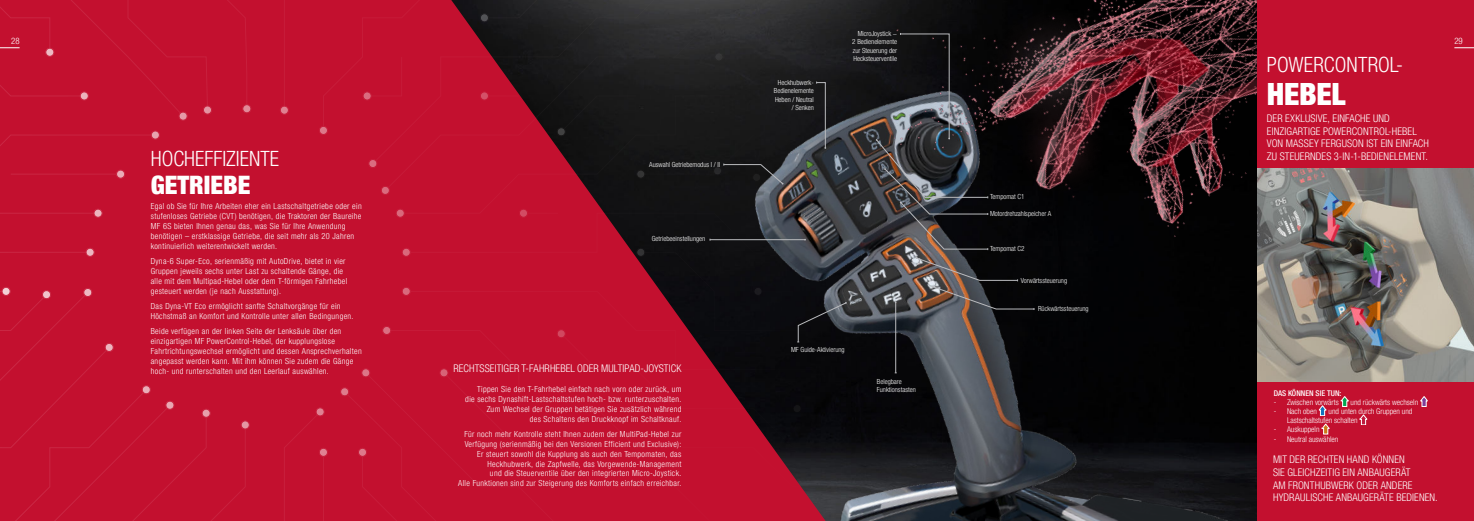
<style>
.page{position:relative;width:1474px;height:521px;background:#fff}
.page>*{position:absolute;margin:0;border:0;box-sizing:border-box;transform-origin:0 0}
.t1{font:900 condensed 30.62px "Helvetica Neue LTW1 G";letter-spacing:-.01em;color:#fff}
.t2{font:900 condensed 25.38px "Helvetica Neue LTW1 G";color:#fff}
.t3{font:300 condensed 21px "Helvetica Neue LTW1 G";color:#fff}
.t4{font:300 condensed 10.5px/12.6px "Helvetica Neue LTW1 G";letter-spacing:.01em;color:#fff}
.t5{font:300 condensed 8.75px "Helvetica Neue LTW1 G";color:#fff}
.t6{font:300 condensed 8.31px/10px "Helvetica Neue LTW1 G";letter-spacing:.04em;color:#fff}
.t7{font:300 condensed 7.88px/9.2px "Helvetica Neue LTW1 G";color:#fff}
.t8{font:500 condensed 7.88px "Helvetica Neue LTW1 G";color:#fff}
.t9{font:300 condensed 7px/8.4px "Helvetica Neue LTW1 G";color:#fff;text-align:justify}
</style>
<div class="page">
<div style="left:0;top:0;width:280px;height:521px;background:#c3102f"></div>
<div style="left:0;top:248px;width:250px;height:273px;background:#c3102f"></div>
<img style="left:846px;top:402px;width:411px;height:119px">
<img style="left:846px;top:0;width:411px;height:402px">
<div style="left:1257px;top:0;width:216px;height:521px;background:#c3102f"></div>
<img style="left:1257px;top:169px;width:216px;height:212px">
<hr style="left:895px;top:302px;width:1px;height:71px;background:#babbbe">
<img style="left:915px;top:257px;width:119px;height:53px">
<svg style="left:875px;top:33px;width:113px;height:217px;background:#343437"></svg>
<svg style="left:280px;top:0;width:566px;height:521px;background:#86152a"></svg>
<svg style="left:1341px;top:396px;width:8px;height:11px"></svg>
<svg style="left:1420px;top:396px;width:7px;height:11px"></svg>
<svg style="left:1318px;top:405px;width:7px;height:11px"></svg>
<svg style="left:1359px;top:415px;width:7px;height:10px"></svg>
<svg style="left:1322px;top:424px;width:6px;height:10px"></svg>
<div style="left:0;top:0;width:251px;height:218px;background:#c3102f"></div>
<svg style="left:1454px;top:48px;width:19px;height:1px"></svg>
<p class="t9" style="left:852px;top:29px;width:46px;text-indent:5px">MicroJoystick − 2 Bedienelemente zur Steuerung der Hecksteuerventile</p>
<p class="t5" style="left:11px;top:36px;width:10px">28</p>
<p class="t5" style="left:1454px;top:36px;width:10px">29</p>
<h3 class="t3" style="left:1266px;top:53px;width:138px">POWERCONTROL-</h3>
<h1 class="t1" style="left:1266px;top:82px;width:80px">HEBEL</h1>
<p class="t4" style="left:1266px;top:112px;width:163px">DER EXKLUSIVE, EINFACHE UND EINZIGARTIGE POWERCONTROL-HEBEL VON MASSEY FERGUSON IST EIN EINFACH ZU STEUERNDES 3-IN-1-BEDIENELEMENT.</p>
<p class="t9" style="left:774px;top:78px;width:41px;text-align:right">Heckhubwerk-<br>Bedienelemente<br>Heben / Neutral / Senken</p>
<h3 class="t3" style="left:151px;top:146px;width:130px">HOCHEFFIZIENTE</h3>
<h2 class="t2" style="left:151px;top:175px;width:101px">GETRIEBE</h2>
<p class="t6" style="left:151px;top:201px;width:212px">Egal ob Sie für Ihre Arbeiten eher ein Lastschaltgetriebe oder ein stufenloses Getriebe (CVT) benötigen, die Traktoren der Baureihe MF 6S bieten Ihnen genau das, was Sie für Ihre Anwendung benötigen – erstklassige Getriebe, die seit mehr als 20 Jahren kontinuierlich weiterentwickelt werden.</p>
<p class="t6" style="left:151px;top:256px;width:198px">Dyna-6 Super-Eco, serienmäßig mit AutoDrive, bietet in vier Gruppen jeweils sechs unter Last zu schaltende Gänge, die alle mit dem Multipad-Hebel oder dem T-förmigen Fahrhebel gesteuert werden (je nach Ausstattung).</p>
<p class="t6" style="left:151px;top:301px;width:204px">Das Dyna-VT Eco ermöglicht sanfte Schaltvorgänge für ein<br>Höchstmaß an Komfort und Kontrolle unter allen Bedingungen.</p>
<p class="t6" style="left:151px;top:326px;width:212px">Beide verfügen an der linken Seite der Lenksäule über den einzigartigen MF PowerControl-Hebel, der kupplungslose Fahrtrichtungswechsel ermöglicht und dessen Ansprechverhalten angepasst werden kann. Mit ihm können Sie zudem die Gänge hoch- und runterschalten und den Leerlauf auswählen.</p>
<p class="t9" style="left:649px;top:160px;width:72px">Auswahl Getriebemodus I / II</p>
<p class="t9" style="left:990px;top:192px;width:36px">Tempomat C1</p>
<p class="t9" style="left:990px;top:210px;width:63px">Motordrehzahlspeicher A</p>
<p class="t9" style="left:990px;top:244px;width:36px">Tempomat C2</p>
<p class="t9" style="left:1020px;top:276px;width:48px">Vorwärtssteuerung</p>
<p class="t9" style="left:1038px;top:305px;width:52px">Rückwärtssteuerung</p>
<p class="t9" style="left:652px;top:235px;width:55px">Getriebeeinstellungen</p>
<p class="t9" style="left:791px;top:346px;width:55px">MF Guide-Aktivierung</p>
<p class="t4" style="left:453px;top:362px;width:229px">RECHTSSEITIGER T-FAHRHEBEL ODER MULTIPAD-JOYSTICK</p>
<p class="t6" style="left:465px;top:384px;width:217px;text-align:right">Tippen Sie den T-Fahrhebel einfach nach vorn oder zurück, um<br>die sechs Dynashift-Lastschaltstufen hoch- bzw. runterzuschalten.<br>Zum Wechsel der Gruppen betätigen Sie zusätzlich während<br>des Schaltens den Druckknopf im Schaltknauf.</p>
<p class="t6" style="left:458px;top:429px;width:225px;text-align:right">Für noch mehr Kontrolle steht Ihnen zudem der MultiPad-Hebel zur Verfügung (serienmäßig bei den Versionen Efficient und Exclusive):<br>Er steuert sowohl die Kupplung als auch den Tempomaten, das Heckhubwerk, die Zapfwelle, das Vorgewende-Management<br>und die Steuerventile über den integrierten Micro-Joystick.<br>Alle Funktionen sind zur Steigerung des Komforts einfach erreichbar.</p>
<p class="t9" style="left:877px;top:377px;width:40px">Belegbare<br>Funktionstasten</p>
<p class="t8" style="left:1273px;top:389px;width:69px">DAS KÖNNEN SIE TUN:</p>
<p class="t7" style="left:1273px;top:397px;width:66px">- Zwischen vorwärts</p>
<p class="t7" style="left:1350px;top:397px;width:69px">und rückwärts wechseln</p>
<p class="t7" style="left:1273px;top:407px;width:45px">- Nach oben</p>
<p class="t7" style="left:1286px;top:407px;width:127px;text-indent:42px">und unten durch Gruppen und<br>Lastschaltstufen schalten</p>
<p class="t7" style="left:1273px;top:425px;width:47px">- Auskuppeln</p>
<p class="t7" style="left:1273px;top:434px;width:66px">- Neutral auswählen</p>
<p class="t4" style="left:1272px;top:453px;width:166px">MIT DER RECHTEN HAND KÖNNEN<br>SIE GLEICHZEITIG EIN ANBAUGERÄT<br>AM FRONTHUBWERK ODER ANDERE<br>HYDRAULISCHE ANBAUGERÄTE BEDIENEN.</p>
</div>
